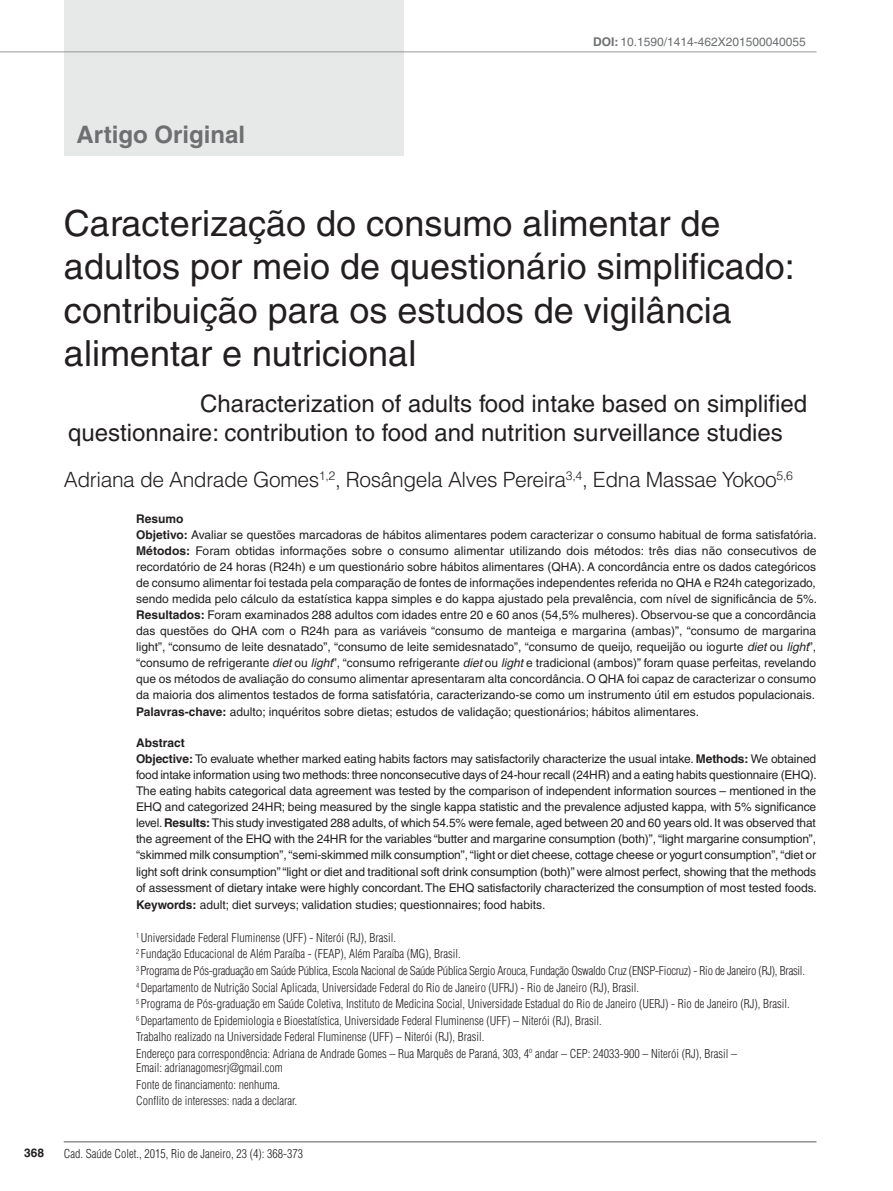
<style>
.page{position:relative;width:893px;height:1191px;background:#fff}
.page>*{position:absolute;margin:0;border:0;box-sizing:border-box;transform-origin:0 0}
.ArticleTitle{font:36px/43.2px "Helvetica";color:#231f20}
.ArticleTitle-Trans1{font:24px/28.8px "Helvetica";color:#231f20}
.ArticleTypeAlt{font:700 24px "Helvetica";color:#6d6f71}
.Authors{font:300 21px "Helvetica";letter-spacing:-.02em;color:#231f20}
.Abstract{font:12px/16px "Helvetica";color:#231f20;text-align:justify}
.Abstract-Trans1{font:12px/16px "Helvetica";letter-spacing:-.01em;color:#231f20;text-align:justify}
.Affiliations{font:300 condensed 12px "Helvetica";color:#231f20}
.Correspondence{font:300 condensed 12px/14.4px "Helvetica";color:#231f20}
.Affiliations-2{font:300 condensed 12px "Helvetica";letter-spacing:-.02em;color:#231f20}
.Keywords{font:12px "Helvetica";color:#231f20}
.fnArticleOther{font:300 condensed 12px "Helvetica";color:#231f20}
.Keywords-Trans1{font:12px "Helvetica";color:#231f20}
.pubNameFooter{font:300 condensed 12px "Helvetica";color:#231f20}
.fnConflict{font:300 condensed 12px "Helvetica";color:#231f20}
.ArticleDOIAlt{font:12px "Helvetica";color:#6d6f71}
.fnSupported-by{font:300 condensed 12px "Helvetica";color:#231f20}
.AbstractTitle-Trans1{font:700 12px "Helvetica";color:#231f20}
.AbstractTitle{font:700 12px "Helvetica";color:#231f20}
.PageNumber{font:700 12px "Helvetica";color:#231f20}
.s1{font-weight:700}
.s2{font-style:italic}
</style>
<div class="page">
<div style="left:64px;top:0;width:339px;height:156px;background:#e7e8e8"></div>
<hr style="left:0;top:51px;width:816px;height:1px;background:#6d6f71">
<hr style="left:64px;top:1141px;width:752px;height:1px;background:#6d6f71">
<p class="ArticleTypeAlt" style="left:77px;top:120px;width:170px">Artigo Original</p>
<p class="ArticleDOIAlt" style="left:593px;top:34px;width:214px"><span class="s1">DOI:</span> 10.1590/1414-462X201500040055</p>
<p class="ArticleTitle" style="left:64px;top:202px;width:732px">Caracterização do consumo alimentar de adultos por meio de questionário simplificado: contribuição para os estudos de vigilância alimentar e nutricional</p>
<p class="ArticleTitle-Trans1" style="left:68px;top:389px;width:741px;text-indent:132px">Characterization of adults food intake based on simplified questionnaire: contribution to food and nutrition surveillance studies</p>
<p class="Authors" style="left:64px;top:466px;width:730px">Adriana de Andrade Gomes<sup>1,2</sup>, Rosângela Alves Pereira<sup>3,4</sup>, Edna Massae Yokoo<sup>5,6</sup></p>
<p class="AbstractTitle" style="left:136px;top:511px;width:49px">Resumo</p>
<p class="Abstract" style="left:136px;top:526px;width:682px"><span class="s1">Objetivo:</span> Avaliar se questões marcadoras de hábitos alimentares podem caracterizar o consumo habitual de forma satisfatória.<br><span class="s1">Métodos:</span> Foram obtidas informações sobre o consumo alimentar utilizando dois métodos: três dias não consecutivos de recordatório de 24 horas (R24h) e um questionário sobre hábitos alimentares (QHA). A concordância entre os dados categóricos de consumo alimentar foi testada pela comparação de fontes de informações independentes referida no QHA e R24h categorizado, sendo medida pelo cálculo da estatística kappa simples e do kappa ajustado pela prevalência, com nível de significância de 5%.<br><span class="s1">Resultados:</span> Foram examinados 288 adultos com idades entre 20 e 60 anos (54,5% mulheres). Observou-se que a concordância das questões do QHA com o R24h para as variáveis “consumo de manteiga e margarina (ambas)”, “consumo de margarina light”, “consumo de leite desnatado”, “consumo de leite semidesnatado”, “consumo de queijo, requeijão ou iogurte <span class="s2">diet</span> ou <span class="s2">light</span>”, “consumo de refrigerante <span class="s2">diet</span> ou <span class="s2">light</span>”, “consumo refrigerante <span class="s2">diet</span> ou <span class="s2">light</span> e tradicional (ambos)” foram quase perfeitas, revelando que os métodos de avaliação do consumo alimentar apresentaram alta concordância. O QHA foi capaz de caracterizar o consumo da maioria dos alimentos testados de forma satisfatória, caracterizando-se como um instrumento útil em estudos populacionais.</p>
<p class="Keywords" style="left:136px;top:704px;width:564px"><span class="s1">Palavras-chave:</span> adulto; inquéritos sobre dietas; estudos de validação; questionários; hábitos alimentares.</p>
<p class="AbstractTitle-Trans1" style="left:136px;top:735px;width:50px">Abstract</p>
<p class="Abstract-Trans1" style="left:136px;top:751px;width:682px"><span class="s1">Objective:</span> To evaluate whether marked eating habits factors may satisfactorily characterize the usual intake. <span class="s1">Methods:</span> We obtained food intake information using two methods: three nonconsecutive days of 24-hour recall (24HR) and a eating habits questionnaire (EHQ).<br>The eating habits categorical data agreement was tested by the comparison of independent information sources – mentioned in the EHQ and categorized 24HR; being measured by the single kappa statistic and the prevalence adjusted kappa, with 5% significance level. <span class="s1">Results:</span> This study investigated 288 adults, of which 54.5% were female, aged between 20 and 60 years old. It was observed that the agreement of the EHQ with the 24HR for the variables “butter and margarine consumption (both)”, “light margarine consumption”, “skimmed milk consumption”, “semi-skimmed milk consumption”, “light or diet cheese, cottage cheese or yogurt consumption”, “diet or light soft drink consumption” “light or diet and traditional soft drink consumption (both)” were almost perfect, showing that the methods of assessment of dietary intake were highly concordant. The EHQ satisfactorily characterized the consumption of most tested foods.</p>
<p class="Keywords-Trans1" style="left:136px;top:897px;width:411px"><span class="s1">Keywords:</span> adult; diet surveys; validation studies; questionnaires; food habits.</p>
<p class="Affiliations" style="left:136px;top:930px;width:261px"><sup>1</sup> Universidade Federal Fluminense (UFF) - Niterói (RJ), Brasil.</p>
<p class="Affiliations" style="left:136px;top:946px;width:326px"><sup>2</sup> Fundação Educacional de Além Paraíba - (FEAP), Além Paraíba (MG), Brasil.</p>
<p class="Affiliations-2" style="left:136px;top:963px;width:670px"><sup>3</sup> Programa de Pós-graduação em Saúde Pública, Escola Nacional de Saúde Pública Sergio Arouca, Fundação Oswaldo Cruz (ENSP-Fiocruz) - Rio de Janeiro (RJ), Brasil.</p>
<p class="Affiliations" style="left:136px;top:979px;width:505px"><sup>4</sup> Departamento de Nutrição Social Aplicada, Universidade Federal do Rio de Janeiro (UFRJ) - Rio de Janeiro (RJ), Brasil.</p>
<p class="Affiliations" style="left:136px;top:996px;width:655px"><sup>5</sup> Programa de Pós-graduação em Saúde Coletiva, Instituto de Medicina Social, Universidade Estadual do Rio de Janeiro (UERJ) - Rio de Janeiro (RJ), Brasil.</p>
<p class="Affiliations" style="left:136px;top:1012px;width:467px"><sup>6</sup> Departamento de Epidemiologia e Bioestatística, Universidade Federal Fluminense (UFF) – Niterói (RJ), Brasil.</p>
<p class="fnArticleOther" style="left:136px;top:1029px;width:350px">Trabalho realizado na Universidade Federal Fluminense (UFF) – Niterói (RJ), Brasil.</p>
<p class="Correspondence" style="left:136px;top:1046px;width:602px">Endereço para correspondência: Adriana de Andrade Gomes – Rua Marquês de Paraná, 303, 4º andar – CEP: 24033-900 – Niterói (RJ), Brasil –<br>Email: adrianagomesrj@gmail.com</p>
<p class="fnSupported-by" style="left:136px;top:1076px;width:145px">Fonte de financiamento: nenhuma.</p>
<p class="fnConflict" style="left:136px;top:1093px;width:163px">Conflito de interesses: nada a declarar.</p>
<p class="PageNumber" style="left:24px;top:1145px;width:22px">368</p>
<p class="pubNameFooter" style="left:64px;top:1145px;width:241px">Cad. Saúde Colet., 2015, Rio de Janeiro, 23 (4): 368-373</p>
</div>
